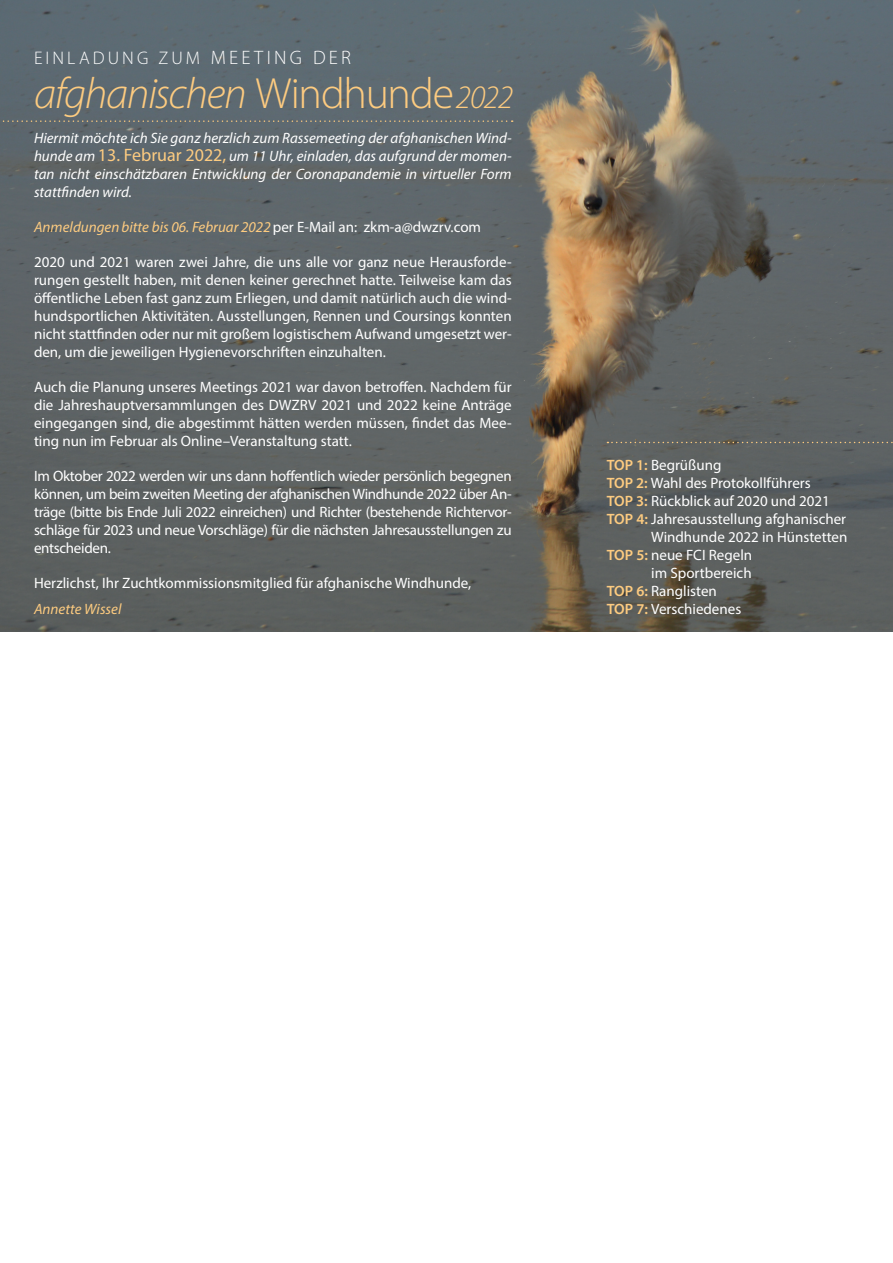
<style>
.page{position:relative;width:893px;height:1263px;background:#fff}
.page>*{position:absolute;margin:0;border:0;box-sizing:border-box;transform-origin:0 0}
.t1{font:italic 300 43.8px "Myriad Pro";letter-spacing:-.03em;color:#fdcb80}
.t2{font:300 18.3px "Myriad Pro";letter-spacing:.165em;color:#fff}
.t3{font:15px/18px "Myriad Pro";color:#fff;text-align:justify}
.t4{font:italic 15px/18px "Myriad Pro";color:#fff;text-align:justify}
.t5{font:italic 15px "Myriad Pro";color:#fdcb80}
.s1{font-size:19.5px}
.s2{font-style:normal}
.s3{font-size:32.85px}
.s4{font-style:normal;font-size:18px;color:#fdcb80}
.s5{font-style:normal;color:#fff}
.s6{font-weight:600;color:#fdcb80}
</style>
<div class="page">
<img style="left:0;top:0;width:893px;height:631px">
<svg style="left:0;top:120px;width:513px;height:2px"></svg>
<svg style="left:607px;top:442px;width:286px;height:1px"></svg>
<p class="t2" style="left:34px;top:47px;width:318px">EINLADUNG ZUM <span class="s1">MEETING DER</span></p>
<h1 class="t1" style="left:34px;top:67px;width:481px">afghanischen <span class="s2">Windhunde</span> <span class="s3">2022</span></h1>
<p class="t4" style="left:34px;top:128px;width:479px">Hiermit möchte ich Sie ganz herzlich zum Rassemeeting der afghanischen Wind&shy;hunde am <span class="s4">13. Februar 2022,</span> um 11 Uhr, einladen, das aufgrund der momen&shy;tan nicht einschätzbaren Entwicklung der Coronapandemie in virtueller Form stattfinden wird.</p>
<p class="t5" style="left:34px;top:217px;width:449px">Anmeldungen bitte bis 06. Februar 2022 <span class="s5">per E-Mail an: zkm-a@dwzrv.com</span></p>
<p class="t3" style="left:34px;top:252px;width:479px">2020 und 2021 waren zwei Jahre, die uns alle vor ganz neue Herausforde&shy;rungen gestellt haben, mit denen keiner gerechnet hatte. Teilweise kam das öffentliche Leben fast ganz zum Erliegen, und damit natürlich auch die wind&shy;hundsportlichen Aktivitäten. Ausstellungen, Rennen und Coursings konnten nicht stattfinden oder nur mit großem logistischem Aufwand umgesetzt wer&shy;den, um die jeweiligen Hygienevorschriften einzuhalten.</p>
<p class="t3" style="left:34px;top:377px;width:479px">Auch die Planung unseres Meetings 2021 war davon betroffen. Nachdem für die Jahreshauptversammlungen des DWZRV 2021 und 2022 keine Anträge eingegangen sind, die abgestimmt hätten werden müssen, findet das Mee&shy;ting nun im Februar als Online–Veranstaltung statt.</p>
<p class="t3" style="left:34px;top:466px;width:479px">Im Oktober 2022 werden wir uns dann hoffentlich wieder persönlich begegnen können, um beim zweiten Meeting der afghanischen Windhunde 2022 über An&shy;träge (bitte bis Ende Juli 2022 einreichen) und Richter (bestehende Richtervor&shy;schläge für 2023 und neue Vorschläge) für die nächsten Jahresausstellungen zu entscheiden.</p>
<p class="t3" style="left:34px;top:573px;width:439px">Herzlichst, Ihr Zuchtkommissionsmitglied für afghanische Windhunde,</p>
<p class="t5" style="left:34px;top:600px;width:89px">Annette Wissel</p>
<p class="t3" style="left:607px;top:456px;width:116px"><span class="s6">TOP 1:</span> Begrüßung</p>
<p class="t3" style="left:607px;top:474px;width:206px"><span class="s6">TOP 2:</span> Wahl des Protokollführers</p>
<p class="t3" style="left:607px;top:492px;width:225px"><span class="s6">TOP 3:</span> Rückblick auf 2020 und 2021</p>
<p class="t3" style="left:607px;top:510px;width:241px"><span class="s6">TOP 4:</span> Jahresausstellung afghanischer</p>
<p class="t3" style="left:651px;top:528px;width:198px">Windhunde 2022 in Hünstetten</p>
<p class="t3" style="left:607px;top:546px;width:147px"><span class="s6">TOP 5:</span> neue FCI Regeln</p>
<p class="t3" style="left:651px;top:564px;width:102px">im Sportbereich</p>
<p class="t3" style="left:607px;top:582px;width:112px"><span class="s6">TOP 6:</span> Ranglisten</p>
<p class="t3" style="left:607px;top:600px;width:136px"><span class="s6">TOP 7:</span> Verschiedenes</p>
</div>
